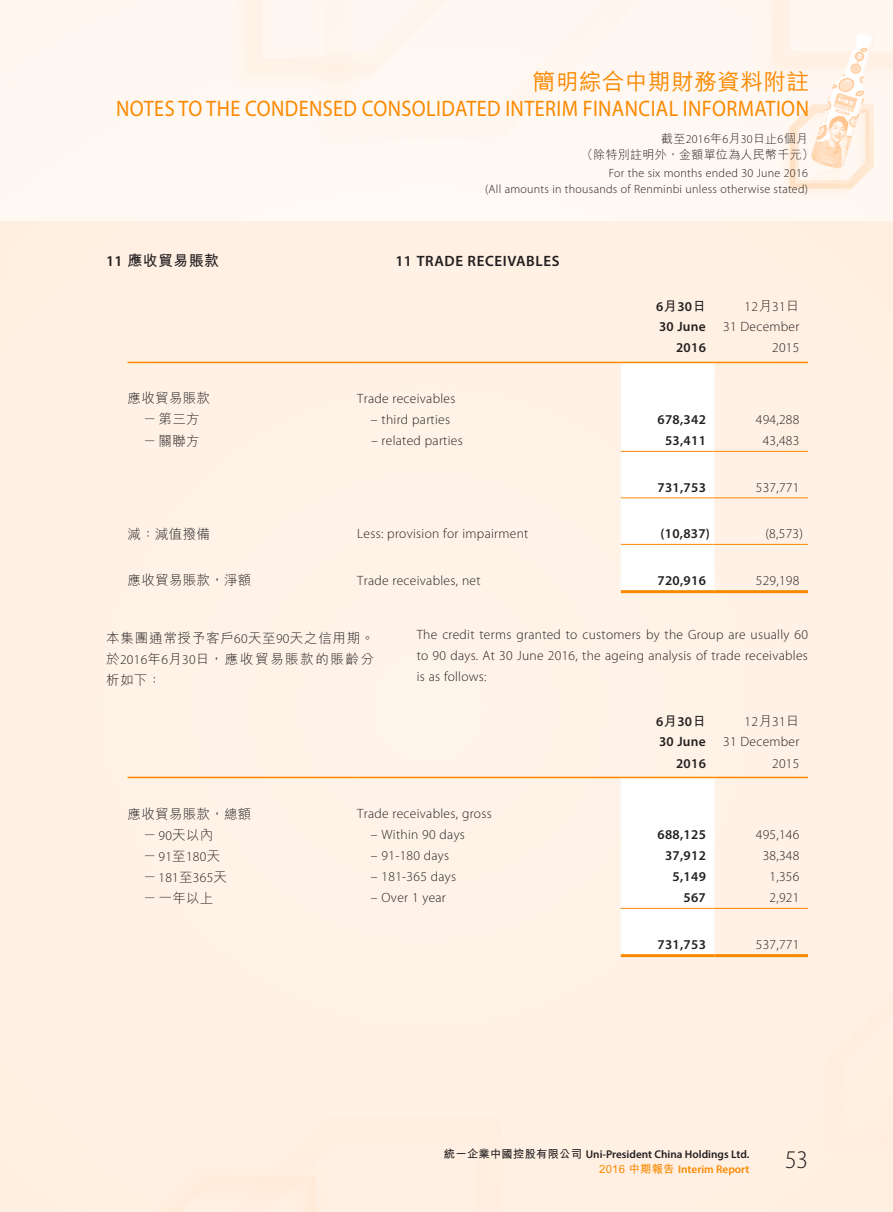
<style>
.page{position:relative;width:893px;height:1212px;background:#fff}
.page>*{position:absolute;margin:0;border:0;box-sizing:border-box;transform-origin:0 0}
.t1{font:300 semi-condensed 25.5px "Myriad Pro";color:#231f20}
.t2{font:22.5px "Myriad Pro";letter-spacing:.02em;color:#fa8900;scale:.9 1}
.t3{font:500 22.5px "M Hei HK";letter-spacing:.025em;color:#fa8900}
.t4{font:600 15px "Myriad Pro";color:#231f20}
.t5{font:700 15px "M Hei HK";letter-spacing:.02em;color:#231f20}
.t6{font:300 13.5px/21px "Myriad Pro";letter-spacing:.02em;color:#231f20;text-align:right}
.t7{font:300 13.5px/21px "M Hei HK";letter-spacing:.02em;color:#231f20;text-align:justify}
.t8{font:600 13.5px/21px "Myriad Pro";letter-spacing:.02em;color:#231f20;text-align:right}
.t9{font:300 12px/16.5px "Myriad Pro";letter-spacing:.02em;color:#231f20;text-align:right}
.t10{font:300 12px/16.5px "M Hei HK";letter-spacing:.02em;color:#231f20}
.t11{font:600 11.25px/14.9px "Myriad Pro";color:#231f20;text-align:right}
.s1{font-family:"Myriad Pro";font-weight:600}
.s2{font-family:"Myriad Pro"}
.s3{font-family:"M Hei HK";font-weight:700}
.s4{font-family:"M Hei HK"}
.s5{font-family:"M Hei HK";font-weight:700;color:#fa8900}
.s6{color:#fa8900}
</style>
<div class="page">
<div style="left:0;top:0;width:893px;height:221px;background:#fff8f2"></div>
<div style="left:0;top:221px;width:893px;height:991px;background:#fff1e5"></div>
<div style="left:621px;top:363px;width:93px;height:227px;background:#fff"></div>
<hr style="left:128px;top:362px;width:229px;height:1px;background:#fa8900">
<hr style="left:357px;top:362px;width:264px;height:1px;background:#fa8900">
<hr style="left:621px;top:362px;width:93px;height:1px;background:#fa8900">
<hr style="left:714px;top:362px;width:94px;height:1px;background:#fa8900">
<hr style="left:621px;top:451px;width:93px;height:1px;background:#fa8900">
<hr style="left:714px;top:451px;width:94px;height:1px;background:#fa8900">
<hr style="left:621px;top:497px;width:93px;height:1px;background:#fa8900">
<hr style="left:714px;top:497px;width:94px;height:1px;background:#fa8900">
<hr style="left:621px;top:544px;width:93px;height:1px;background:#fa8900">
<hr style="left:714px;top:544px;width:94px;height:1px;background:#fa8900">
<hr style="left:621px;top:590px;width:93px;height:3px;background:#fa8900">
<hr style="left:714px;top:590px;width:94px;height:3px;background:#fa8900">
<div style="left:621px;top:778px;width:93px;height:176px;background:#fff"></div>
<hr style="left:128px;top:777px;width:229px;height:1px;background:#fa8900">
<hr style="left:357px;top:777px;width:264px;height:1px;background:#fa8900">
<hr style="left:621px;top:777px;width:93px;height:1px;background:#fa8900">
<hr style="left:714px;top:777px;width:94px;height:1px;background:#fa8900">
<hr style="left:621px;top:908px;width:93px;height:1px;background:#fa8900">
<hr style="left:714px;top:908px;width:94px;height:1px;background:#fa8900">
<hr style="left:621px;top:954px;width:93px;height:3px;background:#fa8900">
<hr style="left:714px;top:954px;width:94px;height:3px;background:#fa8900">
<h2 class="t3" style="left:533px;top:66px;width:278px">簡明綜合中期財務資料附註</h2>
<h2 class="t2" style="left:116px;top:95px;width:771px">NOTES TO THE CONDENSED CONSOLIDATED INTERIM FINANCIAL INFORMATION</h2>
<p class="t5" style="left:106px;top:249px;width:114px"><span class="s1">11</span> 應收貿易賬款</p>
<p class="t10" style="left:581px;top:129px;width:234px;text-indent:80px">截至<span class="s2">2016</span>年<span class="s2">6</span>月<span class="s2">30</span>日止<span class="s2">6</span>個月（除特別註明外，金額單位為人民幣千元）</p>
<p class="t9" style="left:485px;top:165px;width:324px">For the six months ended 30 June 2016<br>(All amounts in thousands of Renminbi unless otherwise stated)</p>
<p class="t4" style="left:395px;top:252px;width:40px">11 Trade</p>
<p class="t4" style="left:467px;top:252px;width:10px">receivables</p>
<p class="t8" style="left:656px;top:296px;width:51px">6<span class="s3">月</span>30<span class="s3">日</span></p>
<p class="t6" style="left:745px;top:296px;width:56px">12<span class="s4">月</span>31<span class="s4">日</span></p>
<p class="t8" style="left:659px;top:316px;width:48px">30 June<br>2016</p>
<p class="t6" style="left:723px;top:317px;width:78px">31 December<br>2015</p>
<p class="t7" style="left:128px;top:387px;width:84px">應收貿易賬款</p>
<p class="t6" style="left:357px;top:388px;width:100px">Trade receivables</p>
<p class="t7" style="left:128px;top:408px;width:74px">　－第三方</p>
<p class="t6" style="left:371px;top:409px;width:81px">– third parties</p>
<p class="t8" style="left:658px;top:409px;width:50px">678,342</p>
<p class="t6" style="left:756px;top:409px;width:45px">494,288</p>
<p class="t7" style="left:128px;top:429px;width:74px">　－關聯方</p>
<p class="t6" style="left:371px;top:430px;width:93px">– related parties</p>
<p class="t8" style="left:665px;top:430px;width:42px">53,411</p>
<p class="t6" style="left:763px;top:430px;width:38px">43,483</p>
<p class="t8" style="left:658px;top:476px;width:50px">731,753</p>
<p class="t6" style="left:756px;top:477px;width:45px">537,771</p>
<p class="t7" style="left:128px;top:522px;width:84px">減：減值撥備</p>
<p class="t6" style="left:357px;top:523px;width:173px">Less: provision for impairment</p>
<p class="t8" style="left:660px;top:523px;width:51px">(10,837)</p>
<p class="t6" style="left:765px;top:523px;width:39px">(8,573)</p>
<p class="t7" style="left:128px;top:569px;width:125px">應收貿易賬款，淨額</p>
<p class="t6" style="left:357px;top:570px;width:125px">Trade receivables, net</p>
<p class="t8" style="left:658px;top:569px;width:50px">720,916</p>
<p class="t6" style="left:756px;top:570px;width:45px">529,198</p>
<p class="t7" style="left:106px;top:627px;width:269px">本集團通常授予客戶<span class="s2">60</span>天至<span class="s2">90</span>天之信用期。於<span class="s2">2016</span>年<span class="s2">6</span>月<span class="s2">30</span>日，應收貿易賬款的賬齡分析如下：</p>
<p class="t6" style="left:417px;top:625px;width:393px;text-align:justify">The credit terms granted to customers by the Group are usually 60 to 90 days. At 30 June 2016, the ageing analysis of trade receivables is as follows:</p>
<p class="t8" style="left:656px;top:710px;width:51px">6<span class="s3">月</span>30<span class="s3">日</span></p>
<p class="t6" style="left:745px;top:711px;width:56px">12<span class="s4">月</span>31<span class="s4">日</span></p>
<p class="t8" style="left:659px;top:731px;width:48px">30 June<br>2016</p>
<p class="t6" style="left:723px;top:732px;width:78px">31 December<br>2015</p>
<p class="t7" style="left:128px;top:802px;width:125px">應收貿易賬款，總額</p>
<p class="t6" style="left:357px;top:803px;width:136px">Trade receivables, gross</p>
<p class="t7" style="left:128px;top:823px;width:87px">　－<span class="s2">90</span>天以內</p>
<p class="t6" style="left:371px;top:824px;width:95px">– Within 90 days</p>
<p class="t8" style="left:658px;top:824px;width:50px">688,125</p>
<p class="t6" style="left:756px;top:824px;width:45px">495,146</p>
<p class="t6" style="left:128px;top:846px;width:94px"><span class="s4">　－</span>91<span class="s4">至</span>180<span class="s4">天</span></p>
<p class="t6" style="left:371px;top:845px;width:80px">– 91-180 days</p>
<p class="t8" style="left:665px;top:845px;width:42px">37,912</p>
<p class="t6" style="left:763px;top:845px;width:38px">38,348</p>
<p class="t6" style="left:128px;top:867px;width:101px"><span class="s4">　－</span>181<span class="s4">至</span>365<span class="s4">天</span></p>
<p class="t6" style="left:371px;top:866px;width:87px">– 181-365 days</p>
<p class="t8" style="left:673px;top:866px;width:35px">5,149</p>
<p class="t6" style="left:769px;top:866px;width:31px">1,356</p>
<p class="t7" style="left:128px;top:886px;width:87px">　－一年以上</p>
<p class="t6" style="left:371px;top:887px;width:76px">– Over 1 year</p>
<p class="t8" style="left:684px;top:887px;width:24px">567</p>
<p class="t6" style="left:769px;top:887px;width:31px">2,921</p>
<p class="t8" style="left:658px;top:933px;width:50px">731,753</p>
<p class="t6" style="left:756px;top:934px;width:45px">537,771</p>
<p class="t11" style="left:444px;top:1146px;width:307px"><span class="s3">統一企業中國控股有限公司</span> Uni-President China Holdings Ltd.<br><span class="s5">2016 中期報告</span> <span class="s6">Interim Report</span></p>
<h1 class="t1" style="left:785px;top:1146px;width:24px">53</h1>
</div>
